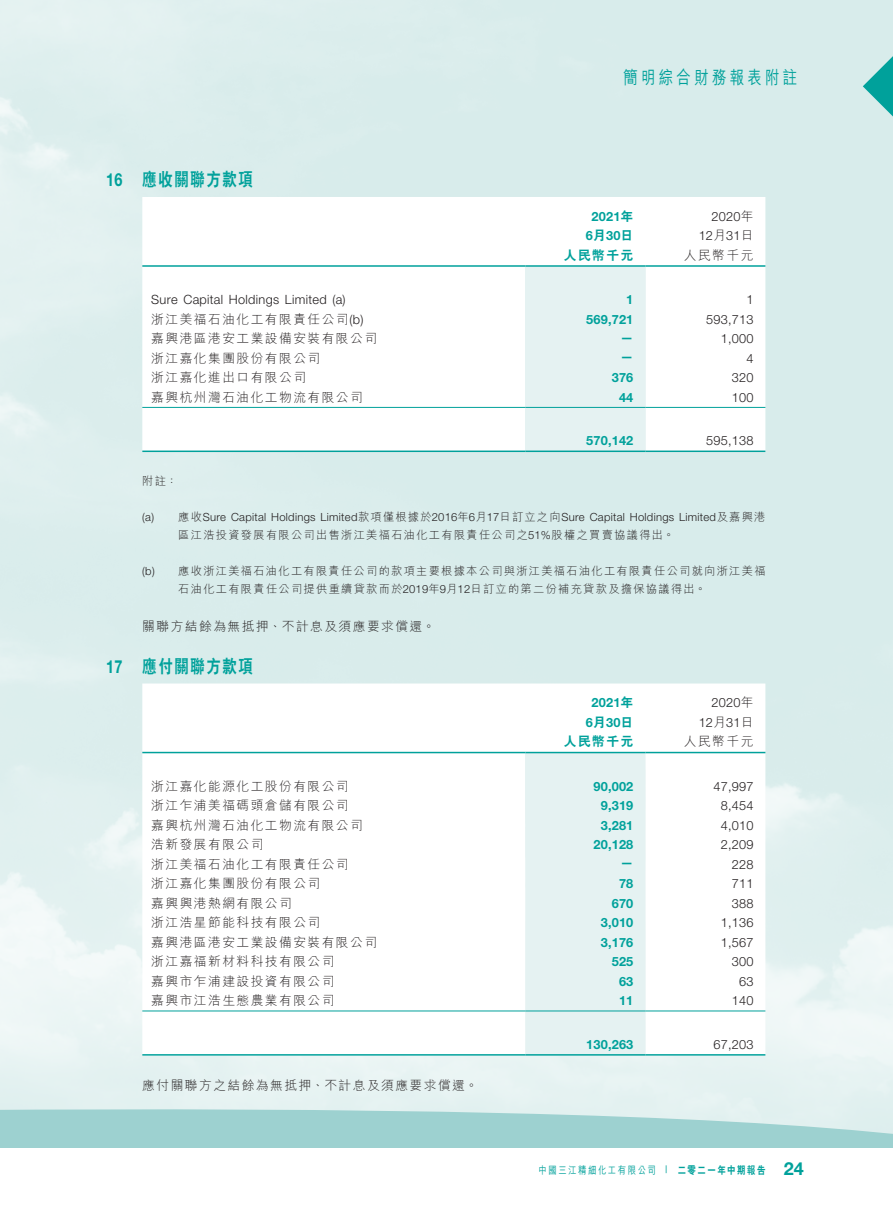
<style>
.page{position:relative;width:893px;height:1212px;background:#fff}
.page>*{position:absolute;margin:0;border:0;box-sizing:border-box;transform-origin:0 0}
._03_H1{font:800 18px "C Hei 2 HK";letter-spacing:.115em;color:#00a19b;scale:.8 1}
.t1{font:500 18px "M Hei HK";letter-spacing:.23em;color:#00a19b;scale:.8 1}
._03_H1-2{font:700 18px "Helvetica Neue LT Std";color:#00a19b;scale:.8 1}
._03_H1-3{font:700 18px "Helvetica Neue LT Std";color:#00a19b}
._15_Table_Stub{font:300 12.75px "M Hei HK";letter-spacing:.115em;color:#231f20}
._01_Body_Text{font:300 12.75px/19.5px "Helvetica Neue LT Std";letter-spacing:.015em;color:#231f20;text-align:right}
._01_Body_Text-2{font:700 12.75px/19.5px "Helvetica Neue LT Std";letter-spacing:.015em;color:#00a19b;text-align:center}
._12___P2{font:300 12.75px "M Hei HK";letter-spacing:.115em;color:#231f20}
._15_Table_Stub-2{font:300 12.75px "Helvetica Neue LT Std";letter-spacing:.025em;color:#231f20}
._01_Body_Text-3{font:300 12.75px "M Hei HK";letter-spacing:.115em;color:#231f20}
._01_Body_Text-4{font:800 12.75px "C Hei 2 HK";letter-spacing:.115em;color:#00a19b}
._22____IN2__Note{font:300 11.25px "M Hei HK";letter-spacing:.115em;color:#231f20}
._22____IN2__Note-2{font:300 11.25px "Helvetica Neue LT Std";letter-spacing:.025em;color:#231f20}
.t2{font:500 10.5px "M Hei HK";letter-spacing:.18em;color:#00a19b;scale:.8 1}
.t3{font:800 10.5px "C Hei 2 HK";letter-spacing:.18em;color:#00a19b;scale:.8 1}
.t4{font:condensed 10.5px "Helvetica Neue LT Std";color:#00a19b}
.s1{font-family:"C Hei 2 HK";font-weight:800}
.s2{font-family:"M Hei HK"}
.s3{font-family:"Helvetica Neue LT Std"}
</style>
<div class="page">
<img style="left:0;top:0;width:893px;height:1107px">
<svg style="left:0;top:1107px;width:893px;height:41px;background:#aad7d6"></svg>
<svg style="left:863px;top:35px;width:30px;height:103px;background:#98d5d3"></svg>
<svg style="left:142px;top:197px;width:623px;height:253px"></svg>
<div style="left:525px;top:267px;width:120px;height:183px;background:#e5f2f2"></div>
<hr style="left:142px;top:265px;width:383px;height:2px;background:#00a19b">
<hr style="left:525px;top:265px;width:120px;height:2px;background:#00a19b">
<hr style="left:645px;top:265px;width:120px;height:2px;background:#00a19b">
<hr style="left:142px;top:407px;width:383px;height:1px;background:#00a19b">
<hr style="left:525px;top:407px;width:120px;height:1px;background:#00a19b">
<hr style="left:645px;top:407px;width:120px;height:1px;background:#00a19b">
<hr style="left:142px;top:450px;width:383px;height:2px;background:#00a19b">
<hr style="left:525px;top:450px;width:120px;height:2px;background:#00a19b">
<hr style="left:645px;top:450px;width:120px;height:2px;background:#00a19b">
<svg style="left:142px;top:683px;width:623px;height:371px"></svg>
<div style="left:525px;top:753px;width:120px;height:301px;background:#e5f2f2"></div>
<hr style="left:142px;top:752px;width:383px;height:1px;background:#00a19b">
<hr style="left:525px;top:752px;width:120px;height:1px;background:#00a19b">
<hr style="left:645px;top:752px;width:120px;height:1px;background:#00a19b">
<hr style="left:142px;top:1010px;width:383px;height:1px;background:#00a19b">
<hr style="left:525px;top:1010px;width:120px;height:1px;background:#00a19b">
<hr style="left:645px;top:1010px;width:120px;height:1px;background:#00a19b">
<hr style="left:142px;top:1054px;width:383px;height:1px;background:#00a19b">
<hr style="left:525px;top:1054px;width:120px;height:1px;background:#00a19b">
<hr style="left:645px;top:1054px;width:120px;height:1px;background:#00a19b">
<h1 class="t1" style="left:623px;top:65px;width:219px">簡明綜合財務報表附註</h1>
<p class="_03_H1-2" style="left:106px;top:169px;width:22px">16</p>
<p class="_03_H1-2" style="left:106px;top:655px;width:22px">17</p>
<p class="_03_H1" style="left:142px;top:167px;width:140px">應收關聯方款項</p>
<p class="_01_Body_Text-2" style="left:586px;top:206px;width:49px">2021<span class="s1">年<br>月</span>6 30<span class="s1">日</span></p>
<p class="_01_Body_Text" style="left:699px;top:206px;width:56px">2020<span class="s2">年<br></span>12<span class="s2">月</span>31<span class="s2">日</span></p>
<p class="_01_Body_Text-3" style="left:684px;top:246px;width:71px">人民幣千元</p>
<p class="_01_Body_Text-4" style="left:564px;top:247px;width:71px">人民幣千元</p>
<p class="_15_Table_Stub-2" style="left:151px;top:292px;width:196px">Sure Capital Holdings Limited ( (a</p>
<p class="_01_Body_Text-2" style="left:626px;top:290px;width:9px">1</p>
<p class="_01_Body_Text" style="left:746px;top:290px;width:9px">1</p>
<p class="_15_Table_Stub" style="left:151px;top:310px;width:214px">浙江美福石油化工有限責任公司 <span class="s3">(b(</span></p>
<p class="_01_Body_Text-2" style="left:586px;top:309px;width:49px">569,721</p>
<p class="_01_Body_Text" style="left:706px;top:309px;width:49px">593,713</p>
<p class="_15_Table_Stub" style="left:151px;top:329px;width:227px">嘉興港區港安工業設備安裝有限公司</p>
<p class="_01_Body_Text-2" style="left:621px;top:327px;width:14px">—</p>
<p class="_01_Body_Text" style="left:721px;top:329px;width:34px">1,000</p>
<p class="_15_Table_Stub" style="left:151px;top:349px;width:170px">浙江嘉化集團股份有限公司</p>
<p class="_01_Body_Text-2" style="left:621px;top:347px;width:14px">—</p>
<p class="_01_Body_Text" style="left:746px;top:348px;width:9px">4</p>
<p class="_15_Table_Stub" style="left:151px;top:368px;width:156px">浙江嘉化進出口有限公司</p>
<p class="_01_Body_Text-2" style="left:612px;top:368px;width:23px">376</p>
<p class="_01_Body_Text" style="left:732px;top:368px;width:23px">320</p>
<p class="_15_Table_Stub" style="left:151px;top:388px;width:213px">嘉興杭州灣石油化工物流有限公司</p>
<p class="_01_Body_Text-2" style="left:619px;top:387px;width:16px">44</p>
<p class="_01_Body_Text" style="left:732px;top:387px;width:23px">100</p>
<p class="_01_Body_Text-2" style="left:586px;top:431px;width:49px">570,142</p>
<p class="_01_Body_Text" style="left:706px;top:431px;width:49px">595,138</p>
<p class="_22____IN2__Note" style="left:142px;top:473px;width:37px">附註：</p>
<p class="_22____IN2__Note-2" style="left:142px;top:510px;width:13px">a( )</p>
<p class="_22____IN2__Note-2" style="left:142px;top:564px;width:14px">b( )</p>
<p class="_22____IN2__Note-2" style="left:178px;top:510px;width:589px"><span class="s2">應收</span>Sure Capital Holdings Limited<span class="s2">款項僅根據於</span>2016<span class="s2">年月</span>6 17<span class="s2">日訂立之向</span>Sure Capital Holdings Limited<span class="s2">及嘉興港</span></p>
<p class="_22____IN2__Note" style="left:178px;top:527px;width:498px">區江浩投資發展有限公司出售浙江美福石油化工有限責任公司之<span class="s3">51%</span>股權之買賣協議得出。</p>
<p class="_22____IN2__Note" style="left:178px;top:563px;width:589px">應收浙江美福石油化工有限責任公司的款項主要根據本公司與浙江美福石油化工有限責任公司就向浙江美福</p>
<p class="_22____IN2__Note" style="left:178px;top:581px;width:529px">石油化工有限責任公司提供重續貸款而於<span class="s3">2019</span>年月<span class="s3">9 12</span>日訂立的第二份補充貸款及擔保協議得出。</p>
<p class="_12___P2" style="left:142px;top:617px;width:294px">關聯方結餘為無抵押、不計息及須應要求償還。</p>
<p class="_03_H1" style="left:142px;top:654px;width:140px">應付關聯方款項</p>
<p class="_01_Body_Text-2" style="left:586px;top:693px;width:49px">2021<span class="s1">年<br>月</span>6 30<span class="s1">日</span></p>
<p class="_01_Body_Text" style="left:699px;top:693px;width:56px">2020<span class="s2">年<br></span>12<span class="s2">月</span>31<span class="s2">日</span></p>
<p class="_01_Body_Text-3" style="left:684px;top:733px;width:71px">人民幣千元</p>
<p class="_01_Body_Text-4" style="left:564px;top:733px;width:71px">人民幣千元</p>
<p class="_15_Table_Stub" style="left:151px;top:777px;width:199px">浙江嘉化能源化工股份有限公司</p>
<p class="_01_Body_Text-2" style="left:593px;top:776px;width:41px">90,002</p>
<p class="_01_Body_Text" style="left:713px;top:776px;width:41px">47,997</p>
<p class="_15_Table_Stub" style="left:151px;top:796px;width:199px">浙江乍浦美福碼頭倉儲有限公司</p>
<p class="_01_Body_Text-2" style="left:601px;top:795px;width:34px">9,319</p>
<p class="_01_Body_Text" style="left:721px;top:796px;width:34px">8,454</p>
<p class="_15_Table_Stub" style="left:151px;top:816px;width:213px">嘉興杭州灣石油化工物流有限公司</p>
<p class="_01_Body_Text-2" style="left:601px;top:815px;width:34px">3,281</p>
<p class="_01_Body_Text" style="left:721px;top:815px;width:34px">4,010</p>
<p class="_15_Table_Stub" style="left:151px;top:835px;width:114px">浩新發展有限公司</p>
<p class="_01_Body_Text-2" style="left:593px;top:834px;width:41px">20,128</p>
<p class="_01_Body_Text" style="left:721px;top:835px;width:34px">2,209</p>
<p class="_15_Table_Stub" style="left:151px;top:855px;width:199px">浙江美福石油化工有限責任公司</p>
<p class="_01_Body_Text-2" style="left:621px;top:853px;width:14px">—</p>
<p class="_01_Body_Text" style="left:732px;top:854px;width:23px">228</p>
<p class="_15_Table_Stub" style="left:151px;top:874px;width:170px">浙江嘉化集團股份有限公司</p>
<p class="_01_Body_Text-2" style="left:619px;top:873px;width:16px">78</p>
<p class="_01_Body_Text" style="left:732px;top:874px;width:23px">711</p>
<p class="_15_Table_Stub" style="left:151px;top:894px;width:142px">嘉興興港熱網有限公司</p>
<p class="_01_Body_Text-2" style="left:612px;top:893px;width:23px">670</p>
<p class="_01_Body_Text" style="left:732px;top:893px;width:23px">388</p>
<p class="_15_Table_Stub" style="left:151px;top:913px;width:170px">浙江浩星節能科技有限公司</p>
<p class="_01_Body_Text-2" style="left:601px;top:912px;width:34px">3,010</p>
<p class="_01_Body_Text" style="left:721px;top:913px;width:34px">1,136</p>
<p class="_15_Table_Stub" style="left:151px;top:933px;width:227px">嘉興港區港安工業設備安裝有限公司</p>
<p class="_01_Body_Text-2" style="left:601px;top:932px;width:34px">3,176</p>
<p class="_01_Body_Text" style="left:721px;top:932px;width:34px">1,567</p>
<p class="_15_Table_Stub" style="left:151px;top:952px;width:185px">浙江嘉福新材料科技有限公司</p>
<p class="_01_Body_Text-2" style="left:612px;top:951px;width:23px">525</p>
<p class="_01_Body_Text" style="left:732px;top:952px;width:23px">300</p>
<p class="_15_Table_Stub" style="left:151px;top:972px;width:185px">嘉興市乍浦建設投資有限公司</p>
<p class="_01_Body_Text-2" style="left:619px;top:971px;width:16px">63</p>
<p class="_01_Body_Text" style="left:739px;top:971px;width:16px">63</p>
<p class="_15_Table_Stub" style="left:151px;top:991px;width:185px">嘉興市江浩生態農業有限公司</p>
<p class="_01_Body_Text-2" style="left:619px;top:990px;width:16px">11</p>
<p class="_01_Body_Text" style="left:732px;top:991px;width:23px">140</p>
<p class="_01_Body_Text-2" style="left:586px;top:1034px;width:49px">130,263</p>
<p class="_01_Body_Text" style="left:713px;top:1034px;width:41px">67,203</p>
<p class="_12___P2" style="left:142px;top:1076px;width:337px">應付關聯方之結餘為無抵押、不計息及須應要求償還。</p>
<p class="t2" style="left:539px;top:1162px;width:148px">中國三江精細化工有限公司</p>
<p class="t4" style="left:665px;top:1163px;width:4px">|</p>
<p class="t3" style="left:678px;top:1163px;width:111px">二零二一年中期報告</p>
<h1 class="_03_H1-3" style="left:784px;top:1157px;width:22px">24</h1>
</div>
